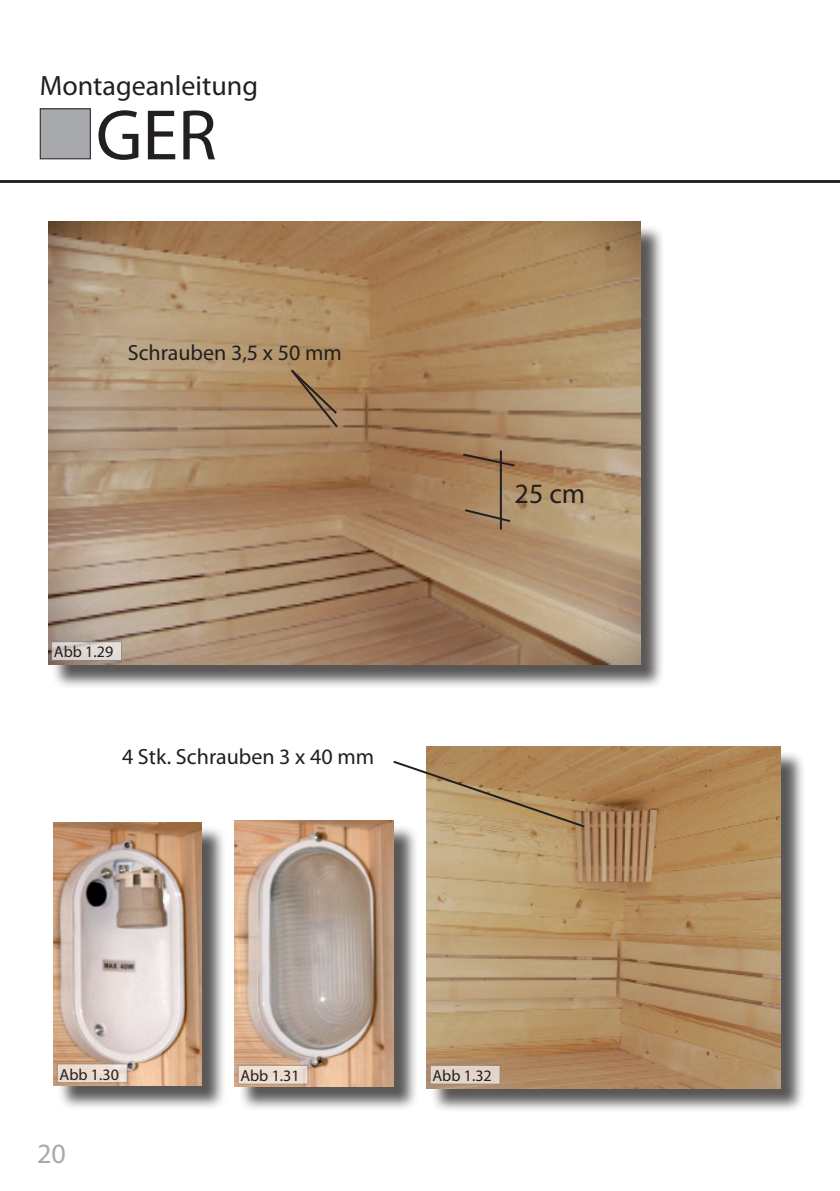
<style>
.page{position:relative;width:840px;height:1191px;background:#fff}
.page>*{position:absolute;margin:0;border:0;box-sizing:border-box;transform-origin:0 0}
.t1{font:72px "Myriad Pro";color:#231f20}
.t2{font:28px "Myriad Pro";color:#231f20}
.t3{font:28px "Myriad Pro";color:#a8a9ad}
.t4{font:22px "Myriad Pro";color:#231f20}
.t5{font:16px "Myriad Pro";color:#231f20}
</style>
<div class="page">
<hr style="left:0;top:180px;width:839px;height:2px;background:#231f20">
<div style="left:51px;top:224px;width:613px;height:465px;background:#231f20;opacity:.75"></div>
<img style="left:48px;top:221px;width:591px;height:443px">
<div style="left:429px;top:750px;width:376px;height:363px;background:#231f20;opacity:.75"></div>
<img style="left:426px;top:747px;width:354px;height:341px">
<div style="left:57px;top:825px;width:169px;height:285px;background:#231f20;opacity:.75"></div>
<img style="left:54px;top:822px;width:147px;height:263px">
<div style="left:237px;top:824px;width:181px;height:287px;background:#231f20;opacity:.75"></div>
<img style="left:234px;top:821px;width:159px;height:265px">
<div style="left:40px;top:109px;width:50px;height:50px;background:#a8a9ad"></div>
<div style="left:40px;top:108px;width:51px;height:51px;border:1px solid #231f20"></div>
<svg style="left:51px;top:641px;width:71px;height:20px"></svg>
<svg style="left:57px;top:1063px;width:71px;height:20px"></svg>
<div style="left:237px;top:1064px;width:71px;height:20px;background:#efded2;border:1px solid #808285"></div>
<div style="left:429px;top:1064px;width:71px;height:20px;background:#e3d5c9;border:1px solid #808285"></div>
<svg style="left:288px;top:367px;width:51px;height:62px;background:#9f7d59"></svg>
<svg style="left:462px;top:508px;width:50px;height:15px"></svg>
<hr style="left:499px;top:450px;width:2px;height:79px;background:#231f20">
<svg style="left:391px;top:759px;width:195px;height:70px"></svg>
<svg style="left:460px;top:452px;width:56px;height:16px"></svg>
<p class="t2" style="left:40px;top:69px;width:220px">Montageanleitung</p>
<h1 class="t1" style="left:96px;top:91px;width:122px">GER</h1>
<p class="t4" style="left:128px;top:339px;width:215px">Schrauben 3,5 x 50 mm</p>
<p class="t5" style="left:54px;top:642px;width:61px">Abb 1.29</p>
<p class="t4" style="left:122px;top:743px;width:253px">4 Stk. Schrauben 3 x 40 mm</p>
<p class="t2" style="left:514px;top:476px;width:72px">25 cm</p>
<p class="t5" style="left:60px;top:1064px;width:61px">Abb 1.30</p>
<p class="t5" style="left:240px;top:1065px;width:61px">Abb 1.31</p>
<p class="t5" style="left:432px;top:1065px;width:61px">Abb 1.32</p>
<p class="t3" style="left:37px;top:1135px;width:30px">20</p>
</div>
